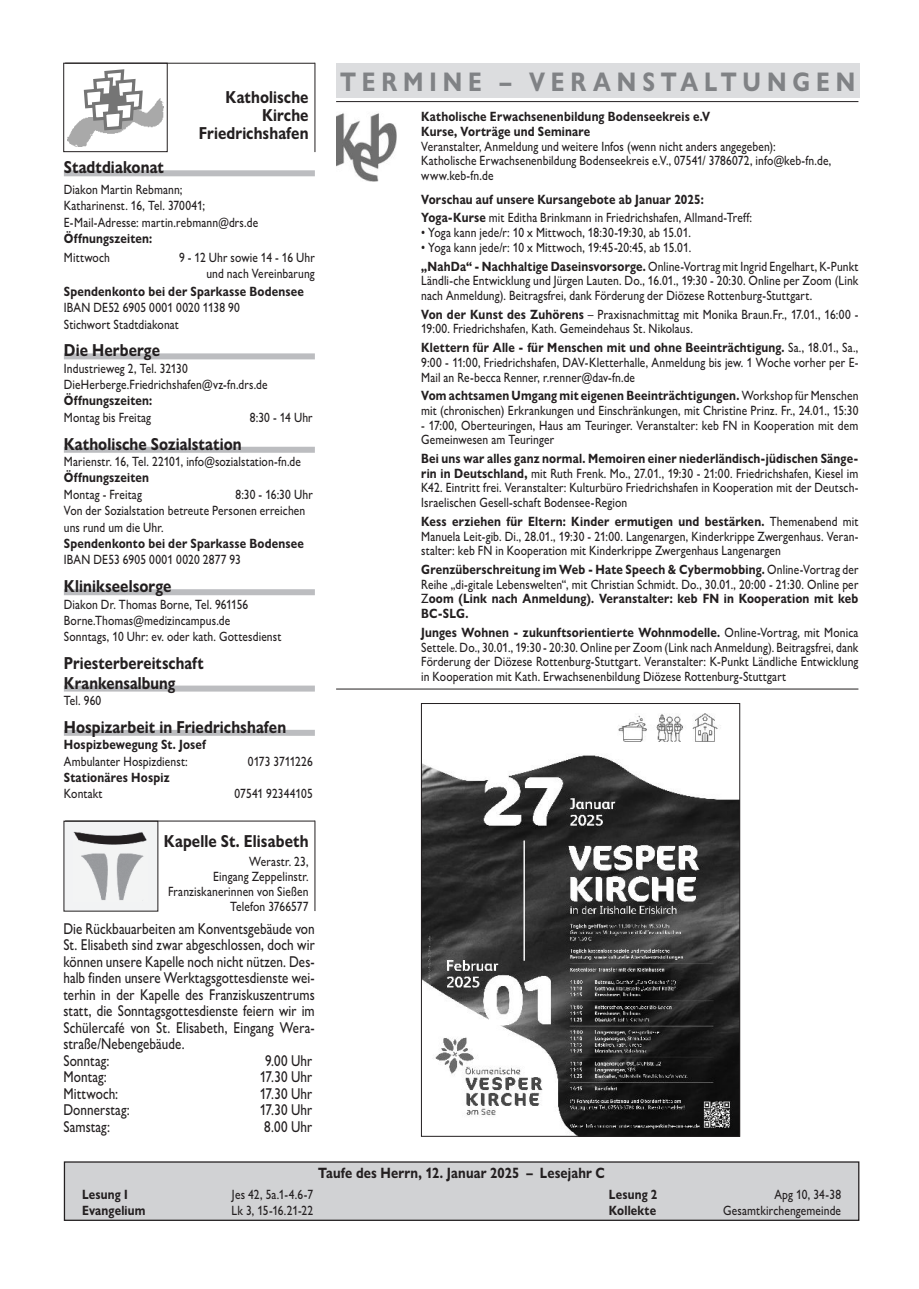
<style>
.page{position:relative;width:919px;height:1289px;background:#fff}
.page>*{position:absolute;margin:0;border:0;box-sizing:border-box;transform-origin:0 0}
.t1{font:700 27px "Gill Sans Nova";letter-spacing:.255em;color:#808285;scale:.85 1}
.t2{font:700 17.4px/18px "Gill Sans Nova";letter-spacing:.005em;color:#231f20;text-align:right;scale:.85 1}
.t3{font:700 17.4px/19.4px "Gill Sans Nova";letter-spacing:.005em;color:#231f20;scale:.83 1}
.t4{font:500 15.75px/16.5px "Gill Sans Nova";letter-spacing:.005em;color:#231f20;scale:.83 1}
.t5{font:700 15px "Gill Sans Nova";letter-spacing:.015em;color:#231f20;scale:.85 1}
.t6{font:500 13.5px/16.4px "Gill Sans Nova";letter-spacing:.01em;color:#231f20;scale:.85 1}
.t7{font:700 13.5px/14.5px "Gill Sans Nova";letter-spacing:.015em;color:#231f20;scale:.85 1}
.t8{font:500 13.5px "Gill Sans Nova";letter-spacing:-.015em;color:#231f20;scale:.85 1}
.s1{font-weight:500}
.s2{font-weight:700}
</style>
<div class="page">
<div style="left:336px;top:64px;width:523px;height:34px;background:#dcdddf"></div>
<img style="left:68px;top:99px;width:95px;height:47px">
<svg style="left:82px;top:69px;width:62px;height:63px"></svg>
<div style="left:63px;top:63px;width:105px;height:89px;border:1px solid #231f20"></div>
<hr style="left:65px;top:63px;width:250px;height:1px;background:#231f20">
<hr style="left:314px;top:63px;width:1px;height:89px;background:#231f20">
<div style="left:64px;top:170px;width:251px;height:6px;background:#bcbdc0"></div>
<div style="left:64px;top:353px;width:251px;height:6px;background:#bcbdc0"></div>
<div style="left:64px;top:447px;width:251px;height:6px;background:#bcbdc0"></div>
<div style="left:64px;top:589px;width:251px;height:6px;background:#bcbdc0"></div>
<div style="left:64px;top:685px;width:251px;height:6px;background:#bcbdc0"></div>
<div style="left:64px;top:729px;width:251px;height:6px;background:#bcbdc0"></div>
<div style="left:64px;top:821px;width:94px;height:90px;background:#f2f3f4"></div>
<img style="left:74px;top:831px;width:73px;height:69px">
<hr style="left:65px;top:820px;width:250px;height:1px;background:#231f20">
<hr style="left:314px;top:820px;width:1px;height:91px;background:#231f20">
<div style="left:64px;top:1161px;width:794px;height:59px;background:#d1d2d4"></div>
<hr style="left:336px;top:101px;width:522px;height:1px;background:#231f20">
<hr style="left:336px;top:688px;width:522px;height:1px;background:#231f20">
<img style="left:423px;top:713px;width:315px;height:421px">
<div style="left:421px;top:703px;width:319px;height:433px;border:1px solid #231f20"></div>
<img style="left:336px;top:113px;width:60px;height:68px">
<p class="t2" style="left:199px;top:89px;width:131px">Katholische<br>Kirche<br>Friedrichshafen</p>
<p class="t2" style="left:64px;top:159px;width:119px">Stadtdiakonat</p>
<p class="t6" style="left:64px;top:181px;width:230px">Diakon Martin Rebmann;<br>Katharinenst. 16, Tel. 370041;<br>E-Mail-Adresse: martin.rebmann@drs.de</p>
<p class="t7" style="left:64px;top:231px;width:106px">Öffnungszeiten:</p>
<p class="t6" style="left:64px;top:249px;width:56px">Mittwoch</p>
<p class="t6" style="left:179px;top:249px;width:161px;text-align:right">9 - 12 Uhr sowie 14 - 16 Uhr und nach Vereinbarung</p>
<p class="t7" style="left:64px;top:284px;width:284px">Spendenkonto bei der Sparkasse Bodensee</p>
<p class="t6" style="left:64px;top:300px;width:208px">IBAN DE52 6905 0001 0020 1138 90<br>Stichwort Stadtdiakonat</p>
<p class="t2" style="left:64px;top:342px;width:115px">Die Herberge</p>
<p class="t6" style="left:64px;top:360px;width:241px">Industrieweg 2, Tel. 32130<br>DieHerberge.Friedrichshafen@vz-fn.drs.de</p>
<p class="t7" style="left:64px;top:394px;width:106px">Öffnungszeiten:</p>
<p class="t6" style="left:64px;top:409px;width:104px">Montag bis Freitag</p>
<p class="t6" style="left:250px;top:409px;width:76px">8:30 - 14 Uhr</p>
<p class="t2" style="left:64px;top:435px;width:211px">Katholische Sozialstation</p>
<p class="t6" style="left:64px;top:453px;width:280px">Marienstr. 16, Tel. 22101, info@sozialstation-fn.de</p>
<p class="t7" style="left:64px;top:471px;width:102px">Öffnungszeiten</p>
<p class="t6" style="left:64px;top:486px;width:93px">Montag - Freitag</p>
<p class="t6" style="left:64px;top:486px;width:294px;text-indent:171px">8:30 - 16:30 Uhr<br>Von der Sozialstation betreute Personen erreichen uns rund um die Uhr.</p>
<p class="t7" style="left:64px;top:536px;width:284px">Spendenkonto bei der Sparkasse Bodensee</p>
<p class="t6" style="left:64px;top:552px;width:210px">IBAN DE53 6905 0001 0020 2877 93</p>
<p class="t2" style="left:64px;top:577px;width:128px">Klinikseelsorge</p>
<p class="t6" style="left:64px;top:596px;width:257px">Diakon Dr. Thomas Borne, Tel. 961156<br>Borne.Thomas@medizincampus.de<br>Sonntags, 10 Uhr: ev. oder kath. Gottesdienst</p>
<p class="t3" style="left:64px;top:653px;width:170px">Priesterbereitschaft<br>Krankensalbung</p>
<p class="t6" style="left:64px;top:692px;width:46px">Tel. 960</p>
<p class="t2" style="left:64px;top:718px;width:263px">Hospizarbeit in Friedrichshafen</p>
<p class="t7" style="left:64px;top:737px;width:169px">Hospizbewegung St. Josef</p>
<p class="t6" style="left:64px;top:753px;width:147px">Ambulanter Hospizdienst:</p>
<p class="t8" style="left:248px;top:754px;width:78px">0173 3711226</p>
<p class="t7" style="left:64px;top:770px;width:126px">Stationäres Hospiz</p>
<p class="t6" style="left:64px;top:785px;width:47px">Kontakt</p>
<p class="t6" style="left:234px;top:785px;width:93px">07541 92344105</p>
<p class="t2" style="left:164px;top:832px;width:172px">Kapelle St. Elisabeth</p>
<p class="t6" style="left:168px;top:854px;width:167px;line-height:15px;text-align:right">Werastr. 23,<br>Eingang Zeppelinstr.<br>Franziskanerinnen von Sießen<br>Telefon 3766577</p>
<p class="t4" style="left:63px;top:920px;width:304px">Die Rückbauarbeiten am Konventsgebäude von St. Elisabeth sind zwar abgeschlossen, doch wir können unsere Kapelle noch nicht nützen. Des&shy;halb finden unsere Werktagsgottesdienste wei&shy;terhin in der Kapelle des Franziskuszentrums statt, die Sonntagsgottesdienste feiern wir im Schülercafé von St. Elisabeth, Eingang Wera&shy;straße/Nebengebäude.<br>Sonntag:</p>
<p class="t4" style="left:265px;top:1052px;width:58px">9.00 Uhr</p>
<p class="t4" style="left:63px;top:1068px;width:54px">Montag:</p>
<p class="t4" style="left:260px;top:1068px;width:65px">17.30 Uhr</p>
<p class="t4" style="left:63px;top:1085px;width:68px">Mittwoch:</p>
<p class="t4" style="left:260px;top:1085px;width:65px">17.30 Uhr</p>
<p class="t4" style="left:63px;top:1101px;width:81px">Donnerstag:</p>
<p class="t4" style="left:260px;top:1101px;width:65px">17.30 Uhr</p>
<p class="t4" style="left:63px;top:1118px;width:58px">Samstag:</p>
<p class="t4" style="left:264px;top:1118px;width:59px">8.00 Uhr</p>
<h1 class="t1" style="left:340px;top:67px;width:607px">TERMINE – VERANSTALTUNGEN</h1>
<p class="t7" style="left:421px;top:109px;width:341px;line-height:15px">Katholische Erwachsenenbildung Bodenseekreis e.V<br>Kurse, Vorträge und Seminare</p>
<p class="t6" style="left:421px;top:139px;width:484px;line-height:14.7px">Veranstalter, Anmeldung und weitere Infos (wenn nicht anders angegeben):<br>Katholische Erwachsenenbildung Bodenseekreis e.V., 07541/ 3786072, info@keb-fn.de, www.keb-fn.de</p>
<p class="t7" style="left:421px;top:190px;width:391px;line-height:18.9px">Vorschau auf unsere Kursangebote ab Januar 2025:<br>Yoga-Kurse <span class="s1">mit Editha Brinkmann in Friedrichshafen, Allmand-Treff:</span></p>
<p class="t6" style="left:421px;top:225px;width:319px">• Yoga kann jede/r: 10 x Mittwoch, 18:30-19:30, ab 15.01.</p>
<p class="t6" style="left:421px;top:238px;width:516px;line-height:18.9px">• Yoga kann jede/r: 10 x Mittwoch, 19:45-20:45, ab 15.01.<br><span class="s2">„NahDa“ - Nachhaltige Daseinsvorsorge.</span> Online-Vortrag mit Ingrid Engelhart, K-Punkt</p>
<p class="t6" style="left:421px;top:274px;width:516px;line-height:14.5px">Ländli-che Entwicklung und Jürgen Lauten. Do., 16.01., 19:30 - 20:30. Online per Zoom (Link nach Anmeldung). Beitragsfrei, dank Förderung der Diözese Rottenburg-Stuttgart.</p>
<p class="t6" style="left:421px;top:307px;width:516px;line-height:14.5px"><span class="s2">Von der Kunst des Zuhörens</span> – Praxisnachmittag mit Monika Braun.Fr., 17.01., 16:00 -<br>19:00. Friedrichshafen, Kath. Gemeindehaus St. Nikolaus.</p>
<p class="t6" style="left:421px;top:341px;width:516px;line-height:14.5px;text-align:justify"><span class="s2">Klettern für Alle - für Menschen mit und ohne Beeinträchtigung.</span> Sa., 18.01., Sa., 9:00 - 11:00, Friedrichshafen, DAV-Kletterhalle, Anmeldung bis jew. 1 Woche vorher per E-Mail an Re-becca Renner, r.renner@dav-fn.de</p>
<p class="t6" style="left:421px;top:389px;width:516px;line-height:14.5px"><span class="s2">Vom achtsamen Umgang mit eigenen Beeinträchtigungen.</span> Workshop für Menschen mit (chronischen) Erkrankungen und Einschränkungen, mit Christine Prinz. Fr., 24.01., 15:30</p>
<p class="t6" style="left:421px;top:418px;width:516px;line-height:14.5px">- 17:00, Oberteuringen, Haus am Teuringer. Veranstalter: keb FN in Kooperation mit dem<br>Gemeinwesen am Teuringer</p>
<p class="t6" style="left:421px;top:451px;width:516px;line-height:14.7px;text-align:justify"><span class="s2">Bei uns war alles ganz normal. Memoiren einer niederländisch-jüdischen Sänge&shy;rin in Deutschland,</span> mit Ruth Frenk. Mo., 27.01., 19:30 - 21:00. Friedrichshafen, Kiesel im K42. Eintritt frei. Veranstalter: Kulturbüro Friedrichshafen in Kooperation mit der Deutsch-Israelischen Gesell-schaft Bodensee-Region</p>
<p class="t6" style="left:421px;top:514px;width:516px;line-height:14.7px;text-align:justify"><span class="s2">Kess erziehen für Eltern: Kinder ermutigen und bestärken.</span> Themenabend mit Manuela Leit-gib. Di., 28.01., 19:30 - 21:00. Langenargen, Kinderkrippe Zwergenhaus. Veran&shy;stalter: keb FN in Kooperation mit Kinderkrippe Zwergenhaus Langenargen</p>
<p class="t7" style="left:421px;top:562px;width:516px;text-align:justify">Grenzüberschreitung im Web - Hate Speech &amp; Cybermobbing. <span class="s1">Online-Vortrag der Reihe „di-gitale Lebenswelten“, mit Christian Schmidt. Do., 30.01., 20:00 - 21:30. Online per Z</span>oom (Link nach Anmeldung). Veranstalter: keb FN in Kooperation mit keb BC-SLG.</p>
<p class="t6" style="left:421px;top:625px;width:516px;line-height:14.5px;text-align:justify"><span class="s2">Junges Wohnen - zukunftsorientierte Wohnmodelle.</span> Online-Vortrag, mit Monica Settele. Do., 30.01., 19:30 - 20:30. Online per Zoom (Link nach Anmeldung). Beitragsfrei, dank Förderung der Diözese Rottenburg-Stuttgart. Veranstalter: K-Punkt Ländliche Entwicklung in Kooperation mit Kath. Erwachsenenbildung Diözese Rottenburg-Stuttgart</p>
<p class="t5" style="left:318px;top:1164px;width:339px">Taufe des Herrn, 12. Januar 2025 – Lesejahr C</p>
<p class="t7" style="left:82px;top:1186px;width:55px">Lesung I</p>
<p class="t6" style="left:232px;top:1186px;width:97px">Jes 42, 5a.1-4.6-7</p>
<p class="t7" style="left:609px;top:1186px;width:58px">Lesung 2</p>
<p class="t6" style="left:774px;top:1186px;width:80px">Apg 10, 34-38</p>
<p class="t7" style="left:82px;top:1203px;width:76px">Evangelium</p>
<p class="t6" style="left:232px;top:1202px;width:97px">Lk 3, 15-16.21-22</p>
<p class="t7" style="left:609px;top:1203px;width:57px">Kollekte</p>
<p class="t6" style="left:723px;top:1202px;width:140px">Gesamtkirchengemeinde</p>
</div>
